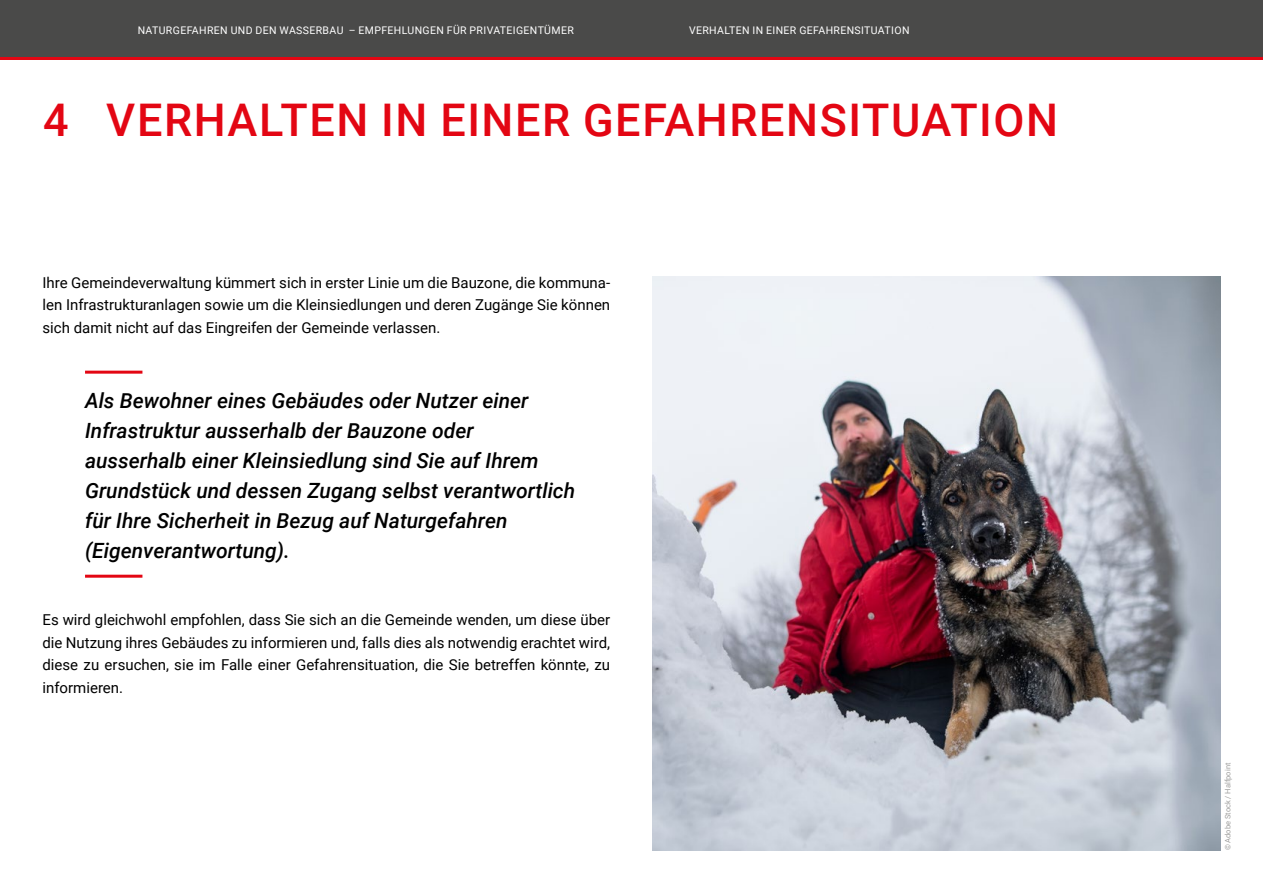
<style>
.page{position:relative;width:1263px;height:893px;background:#fff}
.page>*{position:absolute;margin:0;border:0;box-sizing:border-box;transform-origin:0 0}
.t1{font:500 45px "Roboto";letter-spacing:.035em;color:#e30613}
.t2{font:italic 500 21px/30px "Roboto";color:#000}
.t3{font:15px/22.5px "Roboto";color:#000;text-align:justify}
.t4{font:10.5px "Roboto";letter-spacing:.035em;color:#fff}
.t5{font:7.5px "Roboto";color:#9d9d9c}
</style>
<div class="page">
<hr style="left:85px;top:371px;width:57px;height:3px;background:#e30613">
<hr style="left:85px;top:575px;width:57px;height:3px;background:#e30613">
<img style="left:653px;top:276px;width:567px;height:574px">
<div style="left:0;top:0;width:1263px;height:60px;background:#4a4a49"></div>
<hr style="left:0;top:57px;width:1263px;height:3px;background:#e30613">
<p class="t4" style="left:138px;top:23px;width:438px">NATURGEFAHREN UND DEN WASSERBAU – EMPFEHLUNGEN FÜR PRIVATEIGENTÜMER</p>
<p class="t4" style="left:689px;top:23px;width:222px">VERHALTEN IN EINER GEFAHRENSITUATION</p>
<h1 class="t1" style="left:43px;top:88px;width:1016px">4 VERHALTEN IN EINER GEFAHRENSITUATION</h1>
<p class="t3" style="left:43px;top:270px;width:569px">Ihre Gemeindeverwaltung kümmert sich in erster Linie um die Bauzone, die kommuna&shy;len Infrastrukturanlagen sowie um die Kleinsiedlungen und deren Zugänge Sie können sich damit nicht auf das Eingreifen der Gemeinde verlassen.</p>
<p class="t2" style="left:85px;top:384px;width:492px">Als Bewohner eines Gebäudes oder Nutzer einer Infrastruktur ausserhalb der Bauzone oder ausserhalb einer Kleinsiedlung sind Sie auf Ihrem Grundstück und dessen Zugang selbst verantwortlich für Ihre Sicherheit in Bezug auf Naturgefahren (Eigenverantwortung).</p>
<p class="t3" style="left:43px;top:608px;width:569px">Es wird gleichwohl empfohlen, dass Sie sich an die Gemeinde wenden, um diese über die Nutzung ihres Gebäudes zu informieren und, falls dies als notwendig erachtet wird, diese zu ersuchen, sie im Falle einer Gefahrensituation, die Sie betreffen könnte, zu informieren.</p>
<p class="t5" style="left:1222px;top:850px;width:89px;rotate:-90deg">© Adobe Stock / Halfpoint</p>
</div>
